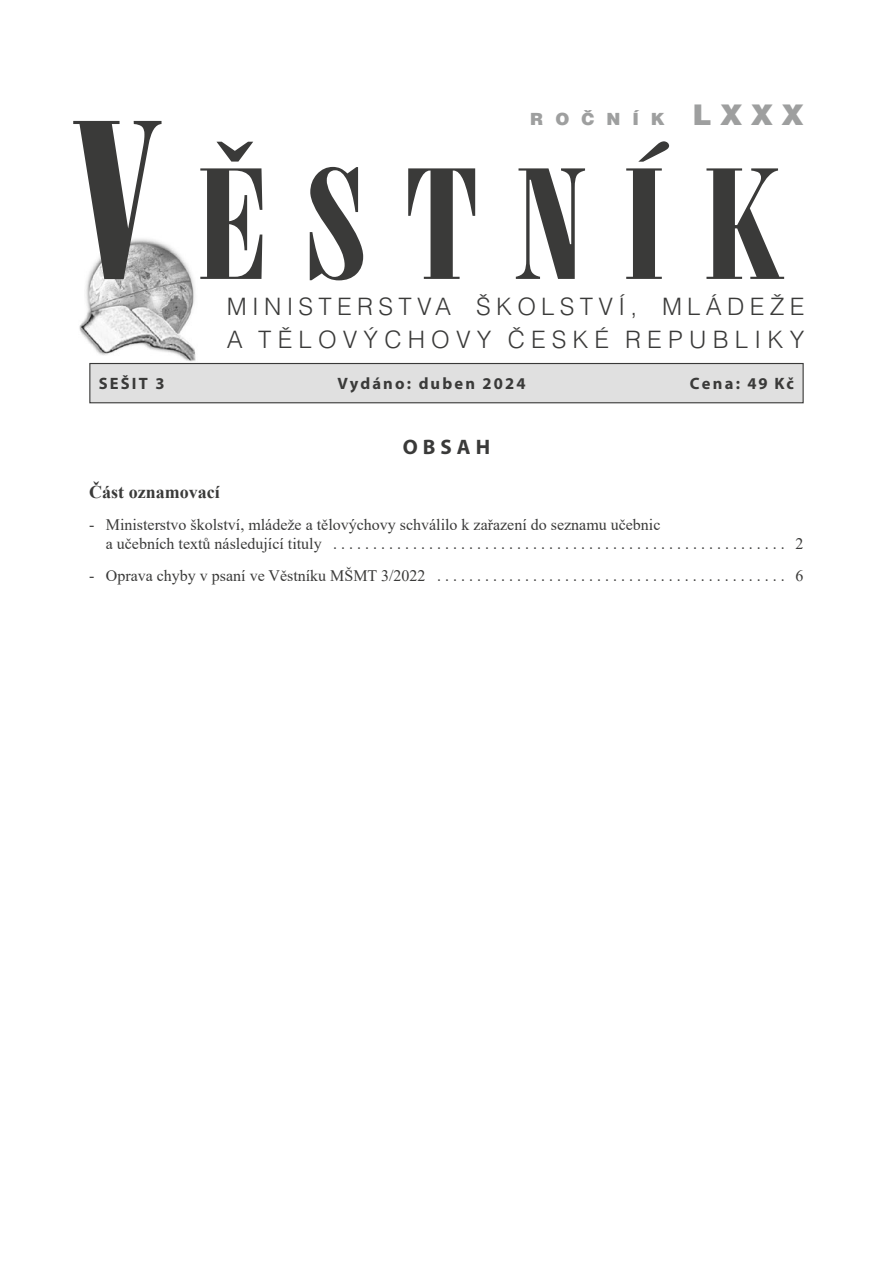
<style>
.page{position:relative;width:893px;height:1263px;background:#fff}
.page>*{position:absolute;margin:0;border:0;box-sizing:border-box;transform-origin:0 0}
.t1{font:300 24px/33px "Helvetica CE";letter-spacing:.22em;color:#3a3a39}
.t2{font:700 21px "Myriad Pro";letter-spacing:.24em;color:#3a3a39}
.t3{font:700 18px "Times New Roman";color:#3a3a39}
.t4{font:900 16.8px "Helvetica CE";letter-spacing:.715em;color:#9e9f9f}
.t5{font:700 16.5px "Myriad Pro";letter-spacing:.13em;color:#3a3a39}
.t6{font:16.05px/19.2px "Times New Roman";color:#3a3a39}
.s1{font-size:28.5px}
</style>
<div class="page">
<img style="left:79px;top:243px;width:117px;height:118px">
<svg style="left:73px;top:121px;width:89px;height:158px"></svg>
<svg style="left:200px;top:167px;width:584px;height:113px"></svg>
<svg style="left:216px;top:142px;width:37px;height:20px"></svg>
<svg style="left:638px;top:141px;width:31px;height:21px"></svg>
<div style="left:89px;top:363px;width:715px;height:40px;background:#e0e0e0;border:1px solid #3a3a39"></div>
<p class="t4" style="left:530px;top:110px;width:275px">ROČNÍK <span class="s1">LXXX</span></p>
<h1 class="t1" style="left:227px;top:290px;width:579px">MINISTERSTVA ŠKOLSTVÍ, MLÁDEŽE<br>A TĚLOVÝCHOVY ČESKÉ REPUBLIKY</h1>
<p class="t5" style="left:99px;top:373px;width:67px">SEŠIT 3</p>
<p class="t5" style="left:337px;top:373px;width:190px">Vydáno: duben 2024</p>
<p class="t5" style="left:690px;top:373px;width:106px">Cena: 49 Kč</p>
<h2 class="t2" style="left:403px;top:433px;width:89px">OBSAH</h2>
<p class="t3" style="left:89px;top:479px;width:132px">Část oznamovací</p>
<p class="t6" style="left:106px;top:514px;width:699px;text-indent:-17px">- Ministerstvo školství, mládeže a tělovýchovy schválilo k zařazení do seznamu učebnic<br>a učebních textů následující tituly . . . . . . . . . . . . . . . . . . . . . . . . . . . . . . . . . . . . . . . . . . . . . . . . . . . . . . . . . 2</p>
<p class="t6" style="left:89px;top:566px;width:716px">- Oprava chyby v psaní ve Věstníku MŠMT 3/2022 . . . . . . . . . . . . . . . . . . . . . . . . . . . . . . . . . . . . . . . . . . . . 6</p>
</div>
